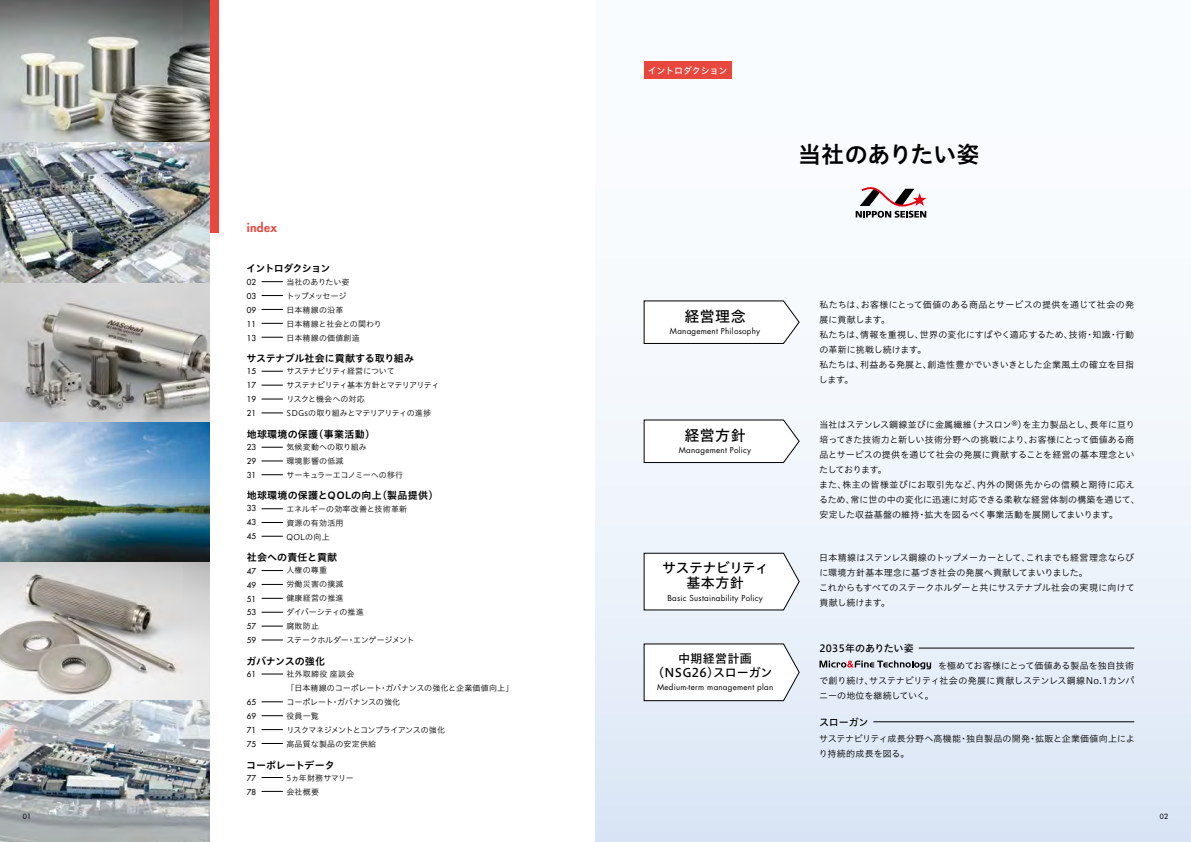
<style>
.page{position:relative;width:1191px;height:842px;background:#fff}
.page>*{position:absolute;margin:0;border:0;box-sizing:border-box;transform-origin:0 0}
.t1{font:23px "Hiragino UD Sans Std N W6";letter-spacing:-.01em;color:#000}
.t2{font:15px "Hiragino UD Sans Std N W5";letter-spacing:.03em;color:#000}
.t3{font:14px/15px "Hiragino UD Sans Std N W5";letter-spacing:-.04em;color:#000;text-align:center}
.t4{font:12px/14px "Hiragino UD Sans Std N W5";letter-spacing:.03em;color:#000;text-align:center}
.t5{font:800 12px "Futura Std";letter-spacing:.03em;color:#e8473e}
.t6{font:10px "Hiragino UD Sans Std N W6";letter-spacing:.03em;color:#000}
.t7{font:10px "Hiragino UD Sans Std N W6";letter-spacing:.005em;color:#000}
.t8{font:10px "Hiragino UD Sans Std N W6";letter-spacing:-.025em;color:#000}
.t9{font:10px "Hiragino UD Sans Std N W5";color:#000}
.t10{font:10px "Hiragino UD Sans Std N W6";letter-spacing:-.075em;color:#000}
.t11{font:10px "Hiragino UD Sans Std N W6";letter-spacing:-.015em;color:#000}
.t12{font:9px/15px "Hiragino UD Sans Std N W3";letter-spacing:.005em;color:#000}
.t13{font:9px "Hiragino UD Sans Std N W5";letter-spacing:-.025em;color:#fff}
.t14{font:8px/14px "Hiragino UD Sans Std N W3";color:#000}
.t15{font:8px "Futura Std";letter-spacing:.03em;color:#000}
.t16{font:500 8px "Futura Std";letter-spacing:.03em;color:#000}
.t17{font:8px "Hiragino UD Sans Std N W3";letter-spacing:-.04em;color:#000}
.t18{font:8px "Hiragino UD Sans Std N W3";letter-spacing:.03em;color:#000}
.t19{font:8px "Hiragino UD Sans Std N W3";letter-spacing:-.03em;color:#000}
.t20{font:8px "Hiragino UD Sans Std N W3";letter-spacing:-.06em;color:#000}
.t21{font:8px "Hiragino UD Sans Std N W3";letter-spacing:-.055em;color:#000}
.t22{font:8px "Hiragino UD Sans Std N W3";letter-spacing:-.025em;color:#000}
.t23{font:8px "Hiragino UD Sans Std N W3";letter-spacing:.02em;color:#000}
.t24{font:8px "Hiragino UD Sans Std N W3";letter-spacing:.025em;color:#000}
.t25{font:8px "Hiragino UD Sans Std N W3";letter-spacing:-.09em;color:#000}
.t26{font:500 7px "Futura Std";color:#000}
</style>
<div class="page">
<img style="left:0;top:142px;width:210px;height:141px">
<div style="left:595px;top:0;width:596px;height:842px;background:linear-gradient(to bottom,#fff,#dfe9f7)"></div>
<svg style="left:0;top:283px;width:210px;height:139px;background:#b0afac"></svg>
<svg style="left:0;top:561px;width:210px;height:139px;background:#c8c5c2"></svg>
<svg style="left:0;top:0;width:210px;height:142px;background:#979a95"></svg>
<img style="left:0;top:422px;width:210px;height:139px">
<img style="left:0;top:700px;width:210px;height:142px">
<div style="left:210px;top:0;width:8px;height:232px;background:#e8473e"></div>
<svg style="left:261px;top:281px;width:22px;height:1px"></svg>
<svg style="left:261px;top:295px;width:22px;height:1px"></svg>
<svg style="left:261px;top:309px;width:22px;height:1px"></svg>
<svg style="left:261px;top:323px;width:22px;height:1px"></svg>
<svg style="left:261px;top:337px;width:22px;height:1px"></svg>
<svg style="left:261px;top:371px;width:22px;height:1px"></svg>
<svg style="left:261px;top:385px;width:22px;height:1px"></svg>
<svg style="left:261px;top:399px;width:22px;height:1px"></svg>
<svg style="left:261px;top:413px;width:22px;height:1px"></svg>
<svg style="left:261px;top:447px;width:22px;height:1px"></svg>
<svg style="left:261px;top:461px;width:22px;height:1px"></svg>
<svg style="left:261px;top:474px;width:22px;height:1px"></svg>
<svg style="left:261px;top:509px;width:22px;height:1px"></svg>
<svg style="left:261px;top:522px;width:22px;height:1px"></svg>
<svg style="left:261px;top:536px;width:22px;height:1px"></svg>
<svg style="left:261px;top:674px;width:22px;height:1px"></svg>
<svg style="left:261px;top:743px;width:22px;height:1px"></svg>
<svg style="left:261px;top:702px;width:22px;height:1px"></svg>
<svg style="left:261px;top:715px;width:22px;height:1px"></svg>
<svg style="left:261px;top:729px;width:22px;height:1px"></svg>
<svg style="left:261px;top:777px;width:22px;height:1px"></svg>
<svg style="left:261px;top:791px;width:22px;height:1px"></svg>
<svg style="left:261px;top:570px;width:22px;height:1px"></svg>
<svg style="left:261px;top:584px;width:22px;height:1px"></svg>
<svg style="left:261px;top:598px;width:22px;height:1px"></svg>
<svg style="left:261px;top:612px;width:22px;height:1px"></svg>
<svg style="left:261px;top:626px;width:22px;height:1px"></svg>
<svg style="left:261px;top:640px;width:22px;height:1px"></svg>
<div style="left:643px;top:62px;width:88px;height:17px;background:#e8473e"></div>
<svg style="left:855px;top:184px;width:71px;height:34px"></svg>
<svg style="left:643px;top:300px;width:157px;height:44px"></svg>
<svg style="left:643px;top:419px;width:157px;height:44px"></svg>
<svg style="left:643px;top:552px;width:157px;height:59px"></svg>
<svg style="left:643px;top:643px;width:157px;height:58px"></svg>
<hr style="left:918px;top:648px;width:216px;height:1px;background:#000">
<hr style="left:873px;top:721px;width:261px;height:1px;background:#000">
<svg style="left:819px;top:660px;width:112px;height:9px"></svg>
<h3 class="t5" style="left:247px;top:220px;width:32px">index</h3>
<p class="t10" style="left:246px;top:261px;width:86px">イントロダクション</p>
<p class="t16" style="left:247px;top:277px;width:11px">02</p>
<p class="t14" style="left:286px;top:274px;width:65px">当社のありたい姿</p>
<p class="t16" style="left:247px;top:291px;width:11px">03</p>
<p class="t25" style="left:286px;top:290px;width:61px">トップメッセージ</p>
<p class="t16" style="left:247px;top:305px;width:11px">09</p>
<p class="t24" style="left:286px;top:304px;width:58px">日本精線の沿革</p>
<p class="t16" style="left:247px;top:319px;width:11px">11</p>
<p class="t14" style="left:286px;top:316px;width:97px">日本精線と社会との関わり</p>
<p class="t16" style="left:247px;top:333px;width:11px">13</p>
<p class="t18" style="left:286px;top:332px;width:75px">日本精線の価値創造</p>
<p class="t8" style="left:246px;top:351px;width:169px">サステナブル社会に貢献する取り組み</p>
<p class="t16" style="left:247px;top:366px;width:11px">15</p>
<p class="t17" style="left:286px;top:365px;width:110px">サステナビリティ経営について</p>
<p class="t16" style="left:247px;top:380px;width:11px">17</p>
<p class="t21" style="left:286px;top:379px;width:154px">サステナビリティ基本方針とマテリアリティ</p>
<p class="t16" style="left:247px;top:394px;width:11px">19</p>
<p class="t14" style="left:286px;top:392px;width:80px">リスクと機会への対応</p>
<p class="t16" style="left:247px;top:408px;width:11px">21</p>
<p class="t17" style="left:286px;top:407px;width:146px">SDGsの取り組みとマテリアリティの進捗</p>
<p class="t6" style="left:247px;top:426px;width:130px">地球環境の保護（事業活動）</p>
<p class="t16" style="left:247px;top:442px;width:11px">23</p>
<p class="t14" style="left:286px;top:440px;width:82px">気候変動への取り組み</p>
<p class="t16" style="left:247px;top:456px;width:11px">29</p>
<p class="t18" style="left:286px;top:455px;width:59px">環境影響の低減</p>
<p class="t16" style="left:247px;top:470px;width:11px">31</p>
<p class="t22" style="left:286px;top:469px;width:118px">サーキュラーエコノミーへの移行</p>
<p class="t6" style="left:247px;top:488px;width:193px">地球環境の保護とQOLの向上（製品提供）</p>
<p class="t16" style="left:247px;top:503px;width:11px">33</p>
<p class="t23" style="left:286px;top:503px;width:122px">エネルギーの効率改善と技術革新</p>
<p class="t16" style="left:247px;top:517px;width:11px">43</p>
<p class="t24" style="left:286px;top:517px;width:59px">資源の有効活用</p>
<p class="t16" style="left:247px;top:531px;width:11px">45</p>
<p class="t14" style="left:286px;top:529px;width:45px">QOLの向上</p>
<p class="t7" style="left:247px;top:550px;width:92px">社会への責任と貢献</p>
<p class="t16" style="left:247px;top:565px;width:11px">47</p>
<p class="t14" style="left:286px;top:563px;width:42px">人権の尊重</p>
<p class="t16" style="left:247px;top:579px;width:11px">49</p>
<p class="t18" style="left:286px;top:578px;width:59px">労働災害の撲滅</p>
<p class="t16" style="left:247px;top:593px;width:11px">51</p>
<p class="t18" style="left:286px;top:592px;width:59px">健康経営の推進</p>
<p class="t16" style="left:247px;top:607px;width:11px">53</p>
<p class="t17" style="left:286px;top:606px;width:79px">ダイバーシティの推進</p>
<p class="t16" style="left:247px;top:621px;width:11px">57</p>
<p class="t14" style="left:286px;top:619px;width:34px">腐敗防止</p>
<p class="t16" style="left:247px;top:635px;width:11px">59</p>
<p class="t19" style="left:286px;top:634px;width:129px">ステークホルダー・エンゲージメント</p>
<p class="t11" style="left:246px;top:653px;width:80px">ガバナンスの強化</p>
<p class="t16" style="left:247px;top:669px;width:11px">61</p>
<p class="t14" style="left:286px;top:667px;width:229px">社外取締役座談会<br>「日本精線のコーポレート・ガバナンスの強化と企業価値向上」</p>
<p class="t16" style="left:247px;top:697px;width:11px">65</p>
<p class="t14" style="left:286px;top:695px;width:115px">コーポレート・ガバナンスの強化</p>
<p class="t16" style="left:247px;top:711px;width:11px">69</p>
<p class="t14" style="left:286px;top:709px;width:34px">役員一覧</p>
<p class="t16" style="left:247px;top:725px;width:11px">71</p>
<p class="t20" style="left:286px;top:724px;width:160px">リスクマネジメントとコンプライアンスの強化</p>
<p class="t16" style="left:247px;top:739px;width:11px">75</p>
<p class="t18" style="left:286px;top:738px;width:91px">高品質な製品の安定供給</p>
<p class="t7" style="left:246px;top:757px;width:90px">コーポレートデータ</p>
<p class="t16" style="left:247px;top:773px;width:11px">77</p>
<p class="t19" style="left:286px;top:772px;width:69px">5ヵ年財務サマリー</p>
<p class="t16" style="left:247px;top:787px;width:11px">78</p>
<p class="t14" style="left:286px;top:784px;width:34px">会社概要</p>
<p class="t13" style="left:648px;top:63px;width:81px">イントロダクション</p>
<h1 class="t1" style="left:798px;top:137px;width:183px">当社のありたい姿</h1>
<h2 class="t2" style="left:684px;top:305px;width:63px">経営理念</h2>
<p class="t15" style="left:670px;top:326px;width:92px">Management Philosophy</p>
<h2 class="t2" style="left:684px;top:424px;width:63px">経営方針</h2>
<p class="t15" style="left:679px;top:445px;width:74px">Management Policy</p>
<h3 class="t3" style="left:662px;top:560px;width:108px">サステナビリティ基本方針</h3>
<p class="t15" style="left:667px;top:593px;width:97px">Basic Sustainability Policy</p>
<h3 class="t4" style="left:652px;top:651px;width:122px">中期経営計画（NSG26）スローガン</h3>
<p class="t15" style="left:657px;top:682px;width:118px">Medium-term management plan</p>
<p class="t12" style="left:819px;top:297px;width:317px">私たちは、お客様にとって価値のある商品とサービスの提供を通じて社会の発展に貢献します。<br>私たちは、情報を重視し、世界の変化にすばやく適応するため、技術･知識･行動の革新に挑戦し続けます。<br>私たちは、利益ある発展と、創造性豊かでいきいきとした企業風土の確立を目指します。</p>
<p class="t12" style="left:819px;top:416px;width:322px">当社はステンレス鋼線並びに金属繊維（ナスロン®）を主力製品とし、長年に亘り培ってきた技術力と新しい技術分野への挑戦により、お客様にとって価値ある商品とサービスの提供を通じて社会の発展に貢献することを経営の基本理念といたしております。<br>また、株主の皆様並びにお取引先など、内外の関係先からの信頼と期待に応えるため、常に世の中の変化に迅速に対応できる柔軟な経営体制の構築を通じて、安定した収益基盤の維持･拡大を図るべく事業活動を展開してまいります。</p>
<p class="t12" style="left:819px;top:549px;width:317px">日本精線はステンレス鋼線のトップメーカーとして、これまでも経営理念ならびに環境方針基本理念に基づき社会の発展へ貢献してまいりました。<br>これからもすべてのステークホルダーと共にサステナブル社会の実現に向けて貢献し続けます。</p>
<p class="t9" style="left:819px;top:641px;width:96px">2035年のありたい姿</p>
<p class="t12" style="left:819px;top:657px;width:317px;text-align:justify">　　　　　　　　　　　　 を極めてお客様にとって価値ある製品を独自技術で創り続け、サステナビリティ社会の発展に貢献しステンレス鋼線No.1カンパニーの地位を継続していく。</p>
<p class="t12" style="left:819px;top:731px;width:317px">サステナビリティ成長分野へ高機能・独自製品の開発・拡販と企業価値向上により持続的成長を図る。</p>
<p class="t9" style="left:819px;top:715px;width:51px">スローガン</p>
<p class="t26" style="left:23px;top:812px;width:10px">01</p>
<p class="t26" style="left:1159px;top:812px;width:10px">02</p>
</div>
